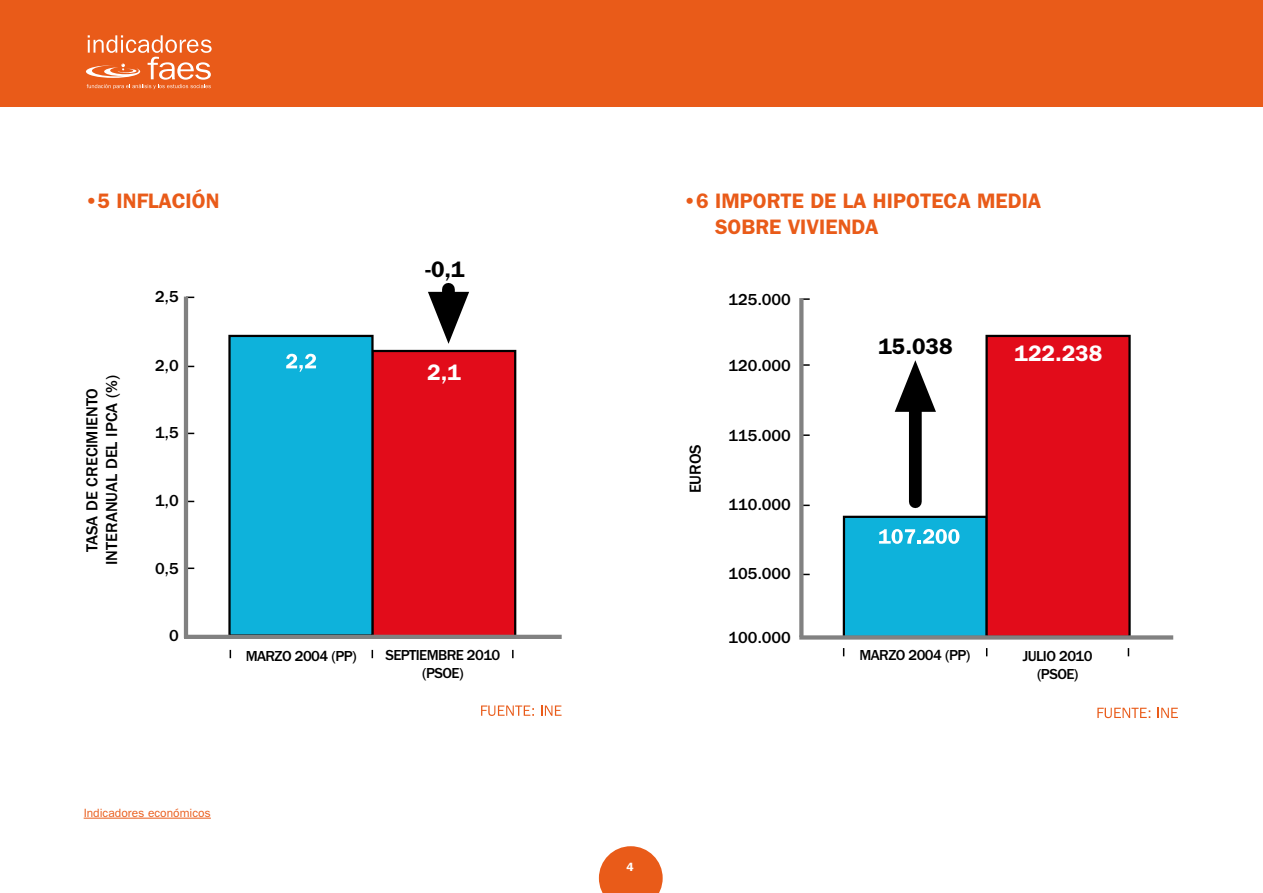
<style>
.page{position:relative;width:1263px;height:893px;background:#fff}
.page>*{position:absolute;margin:0;border:0;box-sizing:border-box;transform-origin:0 0}
.t1{font:600 22.5px "Franklin Gothic";color:#fff}
.t2{font:600 22.5px "Franklin Gothic";color:#000}
.t3{font:600 21px/25.2px "Franklin Gothic";color:#e95b19}
.t4{font:500 16.5px/19.8px "Franklin Gothic";color:#000;text-align:center}
.t5{font:500 15px/18px "Franklin Gothic";letter-spacing:-.04em;color:#000;text-align:center}
.t6{font:12px "Franklin Gothic";color:#e95b19}
.t7{font:600 12px "Franklin Gothic";color:#fff}
</style>
<div class="page">
<svg style="left:599px;top:846px;width:64px;height:47px;background:#ec763f"></svg>
<div style="left:0;top:0;width:1263px;height:107px;background:#e95b19"></div>
<svg style="left:86px;top:35px;width:126px;height:54px"></svg>
<hr style="left:84px;top:818px;width:127px;height:1px;background:#e95b19">
<div style="left:372px;top:351px;width:143px;height:285px;background:#e20c1a"></div>
<div style="left:371px;top:350px;width:145px;height:287px;border:2px solid #000"></div>
<div style="left:229px;top:336px;width:143px;height:299px;background:#0eb2db"></div>
<div style="left:228px;top:335px;width:146px;height:302px;border:2px solid #000"></div>
<svg style="left:481px;top:705px;width:53px;height:11px"></svg>
<svg style="left:541px;top:705px;width:20px;height:11px"></svg>
<svg style="left:512px;top:650px;width:2px;height:8px"></svg>
<hr style="left:184px;top:635px;width:378px;height:4px;background:#818181">
<div style="left:442px;top:289px;width:13px;height:32px;background:#000"></div>
<svg style="left:428px;top:292px;width:41px;height:52px"></svg>
<svg style="left:286px;top:354px;width:30px;height:18px"></svg>
<hr style="left:184px;top:297px;width:4px;height:341px;background:#818181">
<svg style="left:1097px;top:708px;width:53px;height:10px"></svg>
<svg style="left:1157px;top:708px;width:21px;height:10px"></svg>
<div style="left:844px;top:517px;width:143px;height:120px;background:#0eb2db"></div>
<div style="left:843px;top:516px;width:145px;height:122px;border:2px solid #000"></div>
<div style="left:987px;top:336px;width:142px;height:301px;background:#e20c1a"></div>
<div style="left:985px;top:335px;width:146px;height:303px;border:2px solid #000"></div>
<div style="left:799px;top:635px;width:374px;height:5px;background:#818181"></div>
<svg style="left:879px;top:529px;width:80px;height:15px"></svg>
<div style="left:909px;top:383px;width:13px;height:119px;background:#000"></div>
<svg style="left:895px;top:360px;width:41px;height:52px"></svg>
<svg style="left:803px;top:434px;width:7px;height:2px"></svg>
<svg style="left:803px;top:364px;width:7px;height:2px"></svg>
<svg style="left:803px;top:298px;width:7px;height:2px"></svg>
<svg style="left:799px;top:298px;width:4px;height:339px"></svg>
<p class="t3" style="left:85px;top:189px;width:136px">•5 INFLACIÓN</p>
<p class="t3" style="left:715px;top:189px;width:328px;text-indent:-32px">•6 IMPORTE DE LA HIPOTECA MEDIA<br>SOBRE VIVIENDA</p>
<h1 class="t2" style="left:426px;top:256px;width:41px">-0,1</h1>
<p class="t4" style="left:155px;top:287px;width:25px">2,5</p>
<p class="t4" style="left:729px;top:290px;width:64px">125.000</p>
<p class="t4" style="left:82px;top:565px;width:191px;rotate:-90deg">TASA DE CRECIMIENTO<br>INTERANUAL DEL IPCA (%)</p>
<p class="t4" style="left:155px;top:356px;width:25px">2,0</p>
<p class="t4" style="left:155px;top:423px;width:25px">1,5</p>
<p class="t4" style="left:155px;top:491px;width:25px">1,0</p>
<p class="t4" style="left:155px;top:559px;width:25px">0,5</p>
<h1 class="t1" style="left:427px;top:359px;width:35px">2,1</h1>
<p class="t4" style="left:686px;top:493px;width:51px;rotate:-90deg">EUROS</p>
<p class="t4" style="left:729px;top:356px;width:64px">120.000</p>
<p class="t4" style="left:729px;top:426px;width:64px">115.000</p>
<p class="t4" style="left:729px;top:495px;width:64px">110.000</p>
<p class="t4" style="left:729px;top:564px;width:64px">105.000</p>
<h1 class="t2" style="left:878px;top:333px;width:76px">15.038</h1>
<h1 class="t1" style="left:1014px;top:340px;width:89px">122.238</h1>
<p class="t4" style="left:169px;top:626px;width:11px">0</p>
<p class="t4" style="left:729px;top:628px;width:64px">100.000</p>
<p class="t5" style="left:246px;top:647px;width:113px">MARZO 2004 (PP)</p>
<p class="t5" style="left:385px;top:646px;width:116px">SEPTIEMBRE 2010 (PSOE)</p>
<p class="t5" style="left:859px;top:647px;width:113px">MARZO 2004 (PP)</p>
<p class="t5" style="left:1023px;top:647px;width:71px">JULIO 2010 (PSOE)</p>
<p class="t6" style="left:84px;top:806px;width:129px">Indicadores económicos</p>
<p class="t7" style="left:626px;top:859px;width:9px">4</p>
</div>
